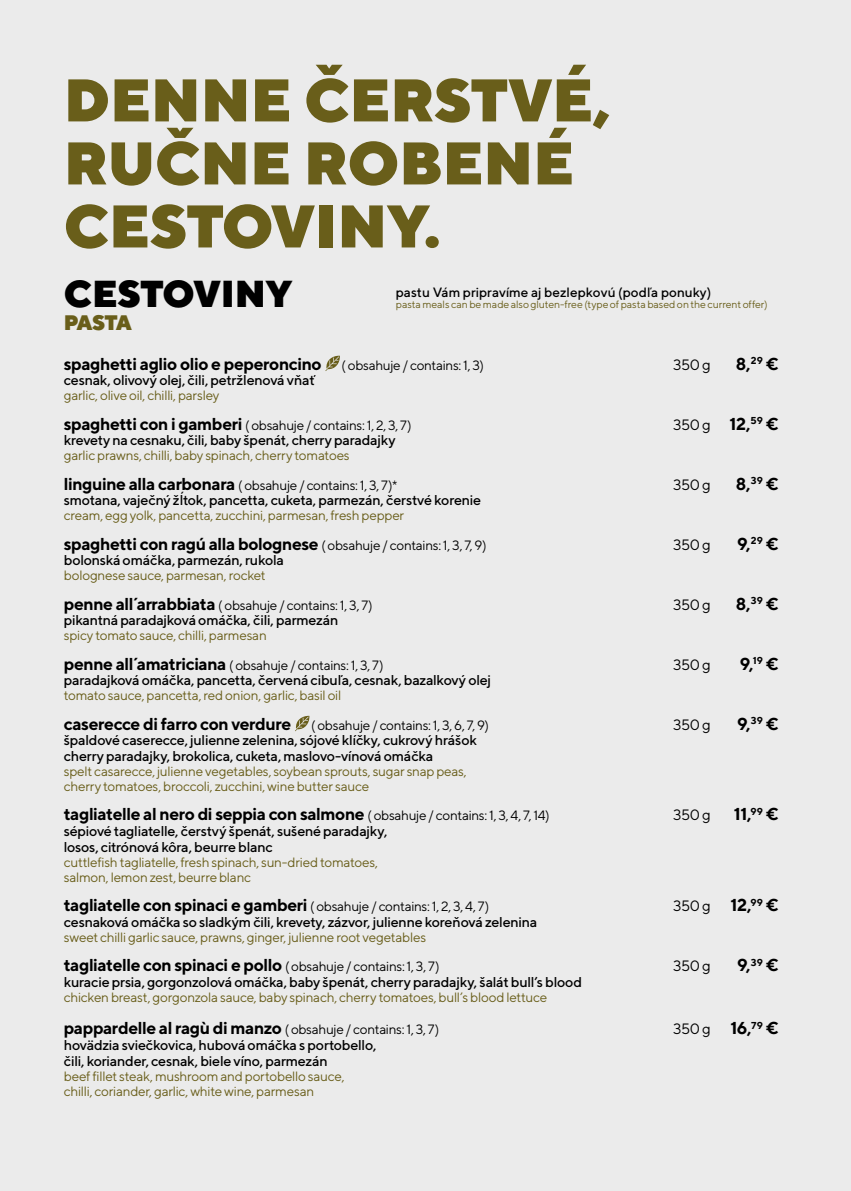
<style>
.page{position:relative;width:851px;height:1191px;background:#fff}
.page>*{position:absolute;margin:0;border:0;box-sizing:border-box;transform-origin:0 0}
.t1{font:900 60px/63px "TT Norms";color:#695e1a}
.t2{font:900 37.5px "TT Norms";color:#000}
.t3{font:900 21px "TT Norms";letter-spacing:-.06em;color:#695e1a}
.t4{font:700 17.25px "TT Norms";letter-spacing:-.025em;color:#000}
.t5{font:15px "TT Norms";letter-spacing:-.02em;color:#000}
.t6{font:500 14.25px/15.8px "TT Norms";letter-spacing:-.02em;color:#000}
.t7{font:13.5px/29.2px "TT Norms";letter-spacing:-.02em;color:#695e1a}
.t8{font:13.5px "TT Norms";letter-spacing:-.025em;color:#000}
.t9{font:500 13.5px "TT Norms";color:#000}
.t10{font:10.5px "TT Norms";letter-spacing:-.01em;color:#695e1a}
.s1{font-weight:700;font-size:17.25px;color:#000}
.s2{color:#000}
.s3{font-weight:700;font-size:17.25px}
.s4{font-weight:400;font-size:13.5px}
</style>
<div class="page">
<div style="left:0;top:0;width:850px;height:1191px;background:#ebebeb"></div>
<svg style="left:325px;top:355px;width:15px;height:16px"></svg>
<svg style="left:295px;top:715px;width:14px;height:16px"></svg>
<h1 class="t1" style="left:64px;top:67px;width:548px">DENNE ČERSTVÉ,<br>RUČNE ROBENÉ<br>CESTOVINY.</h1>
<p class="t9" style="left:396px;top:284px;width:317px">pastu Vám pripravíme aj bezlepkovú (podľa ponuky)</p>
<p class="t10" style="left:396px;top:298px;width:373px">pasta meals can be made also gluten-free (type of pasta based on the current offer)</p>
<h2 class="t2" style="left:64px;top:270px;width:230px">CESTOVINY</h2>
<h3 class="t3" style="left:64px;top:309px;width:69px">PASTA</h3>
<p class="t4" style="left:64px;top:353px;width:259px">spaghetti aglio olio e peperoncino</p>
<p class="t8" style="left:341px;top:356px;width:144px">( obsahuje / contains: 1, 3)</p>
<p class="t5" style="left:673px;top:355px;width:39px">350 g</p>
<p class="t4" style="left:735px;top:353px;width:44px">8,<sup>29</sup> €</p>
<p class="t6" style="left:64px;top:372px;width:253px">cesnak, olivový olej, čili, petržlenová vňať</p>
<p class="t7" style="left:64px;top:381px;width:349px">garlic, olive oil, chilli, parsley<br><span class="s1">spaghetti con i gamberi</span> <span class="s2">( obsahuje / contains: 1, 2, 3, 7)</span></p>
<p class="t5" style="left:673px;top:415px;width:107px">350 g <span class="s3">12,</span><sup>59</sup> <span class="s3">€</span></p>
<p class="t6" style="left:64px;top:432px;width:333px">krevety na cesnaku, čili, baby špenát, cherry paradajky</p>
<p class="t7" style="left:64px;top:441px;width:335px">garlic prawns, chilli, baby spinach, cherry tomatoes <span class="s1">linguine alla carbonara</span> <span class="s2">( obsahuje / contains: 1, 3, 7)*</span></p>
<p class="t5" style="left:673px;top:475px;width:39px">350 g</p>
<p class="t4" style="left:735px;top:473px;width:44px">8,<sup>39</sup> €</p>
<p class="t6" style="left:64px;top:492px;width:419px">smotana, vaječný žĺtok, pancetta, cuketa, parmezán, čerstvé korenie</p>
<p class="t7" style="left:64px;top:501px;width:342px">cream, egg yolk, pancetta, zucchini, parmesan, fresh pepper</p>
<p class="t4" style="left:64px;top:533px;width:424px">spaghetti con ragú alla bolognese <span class="s4">( obsahuje / contains: 1, 3, 7, 9)</span></p>
<p class="t5" style="left:673px;top:535px;width:39px">350 g</p>
<p class="t4" style="left:737px;top:533px;width:43px">9,<sup>29</sup> €</p>
<p class="t6" style="left:64px;top:552px;width:222px">bolonská omáčka, parmezán, rukola</p>
<p class="t7" style="left:64px;top:561px;width:310px">bolognese sauce, parmesan, rocket<br><span class="s1">penne all´arrabbiata</span> <span class="s2">( obsahuje / contains: 1, 3, 7)</span></p>
<p class="t5" style="left:673px;top:595px;width:39px">350 g</p>
<p class="t4" style="left:735px;top:593px;width:44px">8,<sup>39</sup> €</p>
<p class="t6" style="left:64px;top:612px;width:276px">pikantná paradajková omáčka, čili, parmezán</p>
<p class="t7" style="left:64px;top:621px;width:321px">spicy tomato sauce, chilli, parmesan<br><span class="s1">penne all´amatriciana</span> <span class="s2">( obsahuje / contains: 1, 3, 7)</span></p>
<p class="t5" style="left:673px;top:655px;width:39px">350 g</p>
<p class="t4" style="left:739px;top:653px;width:40px">9,<sup>19</sup> €</p>
<p class="t6" style="left:64px;top:672px;width:429px">paradajková omáčka, pancetta, červená cibuľa, cesnak, bazalkový olej</p>
<p class="t7" style="left:64px;top:681px;width:279px">tomato sauce, pancetta, red onion, garlic, basil oil</p>
<p class="t4" style="left:64px;top:713px;width:229px">caserecce di farro con verdure</p>
<p class="t8" style="left:311px;top:716px;width:179px">( obsahuje / contains: 1, 3, 6, 7, 9)</p>
<p class="t5" style="left:673px;top:715px;width:39px">350 g</p>
<p class="t4" style="left:737px;top:713px;width:43px">9,<sup>39</sup> €</p>
<p class="t6" style="left:64px;top:732px;width:414px">špaldové caserecce, julienne zelenina, sójové klíčky, cukrový hrášok cherry paradajky, brokolica, cuketa, maslovo-vínová omáčka</p>
<p class="t7" style="left:64px;top:763px;width:404px;line-height:15px">spelt casarecce, julienne vegetables, soybean sprouts, sugar snap peas, cherry tomatoes, broccoli, zucchini, wine butter sauce</p>
<p class="t4" style="left:64px;top:803px;width:487px">tagliatelle al nero di seppia con salmone <span class="s4">( obsahuje / contains: 1, 3, 4, 7, 14)</span></p>
<p class="t5" style="left:673px;top:806px;width:39px">350 g</p>
<p class="t4" style="left:733px;top:803px;width:46px">11,<sup>99</sup> €</p>
<p class="t6" style="left:64px;top:823px;width:325px">sépiové tagliatelle, čerstvý špenát, sušené paradajky, losos, citrónová kôra, beurre blanc</p>
<p class="t7" style="left:64px;top:854px;width:316px;line-height:15px">cuttlefish tagliatelle, fresh spinach, sun-dried tomatoes, salmon, lemon zest, beurre blanc</p>
<p class="t4" style="left:64px;top:894px;width:427px">tagliatelle con spinaci e gamberi <span class="s4">( obsahuje / contains: 1, 2, 3, 4, 7)</span></p>
<p class="t5" style="left:673px;top:896px;width:107px">350 g <span class="s3">12,</span><sup>99</sup> <span class="s3">€</span></p>
<p class="t6" style="left:64px;top:914px;width:475px">cesnaková omáčka so sladkým čili, krevety, zázvor, julienne koreňová zelenina</p>
<p class="t7" style="left:64px;top:922px;width:364px">sweet chilli garlic sauce, prawns, ginger, julienne root vegetables</p>
<p class="t4" style="left:64px;top:954px;width:377px">tagliatelle con spinaci e pollo <span class="s4">( obsahuje / contains: 1, 3, 7)</span></p>
<p class="t5" style="left:673px;top:956px;width:39px">350 g</p>
<p class="t4" style="left:737px;top:954px;width:43px">9,<sup>39</sup> €</p>
<p class="t6" style="left:64px;top:974px;width:519px">kuracie prsia, gorgonzolová omáčka, baby špenát, cherry paradajky, šalát bull’s blood</p>
<p class="t7" style="left:64px;top:982px;width:485px">chicken breast, gorgonzola sauce, baby spinach, cherry tomatoes, bull’s blood lettuce</p>
<p class="t8" style="left:64px;top:1021px;width:377px"><span class="s3">pappardelle al ragù di manzo</span> ( obsahuje / contains: 1, 3, 7)</p>
<p class="t5" style="left:673px;top:1019px;width:107px">350 g <span class="s3">16,</span><sup>79</sup> <span class="s3">€</span></p>
<p class="t6" style="left:64px;top:1037px;width:314px">hovädzia sviečkovica, hubová omáčka s portobello, čili, koriander, cesnak, biele víno, parmezán</p>
<p class="t7" style="left:64px;top:1068px;width:282px;line-height:15px">beef fillet steak, mushroom and portobello sauce, chilli, coriander, garlic, white wine, parmesan</p>
</div>
